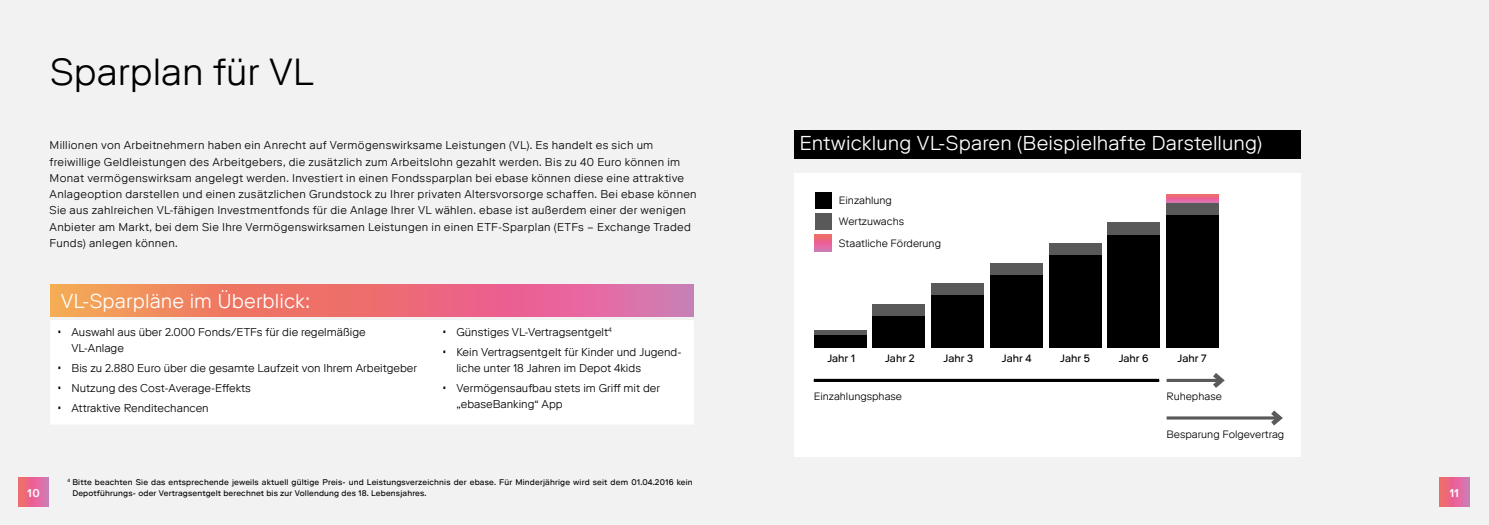
<style>
.page{position:relative;width:1489px;height:525px;background:#fff}
.page>*{position:absolute;margin:0;border:0;box-sizing:border-box;transform-origin:0 0}
.t1{font:300 37.5px "Riforma LLTT";color:#000}
.t2{font:300 20px "Riforma LLTT";letter-spacing:.005em;color:#fff}
.t3{font:300 11.25px/16.2px "Riforma LLTT";letter-spacing:.02em;color:#000}
.t4{font:300 11.25px/19.8px "Riforma LLTT";color:#000}
.t5{font:500 11.25px "Riforma LLTT";color:#fff}
.t6{font:300 10.62px/21.5px "Riforma LLTT";color:#000}
.t7{font:10.62px "Riforma LLTT";color:#000}
.t8{font:8.12px/10.6px "Riforma LLTT";letter-spacing:.02em;color:#000}
.s1{font-size:20px}
</style>
<div class="page">
<div style="left:0;top:0;width:1488px;height:524px;background:#f2f2f2"></div>
<div style="left:794px;top:130px;width:506px;height:29px;background:#000"></div>
<div style="left:793px;top:172px;width:507px;height:284px;background:#fff"></div>
<svg style="left:814px;top:234px;width:17px;height:17px"></svg>
<div style="left:814px;top:192px;width:17px;height:16px;background:#000"></div>
<div style="left:814px;top:213px;width:17px;height:17px;background:#595959"></div>
<div style="left:814px;top:335px;width:52px;height:12px;background:#000"></div>
<div style="left:872px;top:315px;width:53px;height:32px;background:#000"></div>
<div style="left:931px;top:295px;width:52px;height:52px;background:#000"></div>
<div style="left:990px;top:275px;width:52px;height:72px;background:#000"></div>
<div style="left:1049px;top:255px;width:52px;height:92px;background:#000"></div>
<div style="left:1107px;top:235px;width:52px;height:112px;background:#000"></div>
<div style="left:1166px;top:215px;width:52px;height:132px;background:#000"></div>
<div style="left:814px;top:330px;width:52px;height:5px;background:#595959"></div>
<div style="left:872px;top:304px;width:52px;height:11px;background:#595959"></div>
<div style="left:931px;top:283px;width:52px;height:12px;background:#595959"></div>
<div style="left:1049px;top:243px;width:52px;height:12px;background:#595959"></div>
<div style="left:1107px;top:222px;width:52px;height:13px;background:#595959"></div>
<div style="left:990px;top:263px;width:52px;height:12px;background:#595959"></div>
<div style="left:1166px;top:202px;width:52px;height:13px;background:#595959"></div>
<svg style="left:813px;top:378px;width:346px;height:4px"></svg>
<svg style="left:1166px;top:378px;width:47px;height:4px"></svg>
<hr style="left:1166px;top:416px;width:110px;height:3px;background:#595959">
<svg style="left:1213px;top:373px;width:11px;height:14px"></svg>
<svg style="left:1271px;top:410px;width:11px;height:15px"></svg>
<svg style="left:1166px;top:194px;width:52px;height:9px"></svg>
<svg style="left:19px;top:477px;width:29px;height:29px"></svg>
<svg style="left:1439px;top:477px;width:29px;height:29px"></svg>
<svg style="left:50px;top:284px;width:644px;height:32px;background:#ea767a"></svg>
<svg style="left:50px;top:320px;width:644px;height:104px"></svg>
<h1 class="t1" style="left:50px;top:48px;width:265px">Sparplan für VL</h1>
<p class="t3" style="left:50px;top:137px;width:648px">Millionen von Arbeitnehmern haben ein Anrecht auf Vermögenswirksame Leistungen (VL). Es handelt es sich um freiwillige Geldleistungen des Arbeitgebers, die zusätzlich zum Arbeitslohn gezahlt werden. Bis zu 40 Euro können im Monat vermögenswirksam angelegt werden. Investiert in einen Fondssparplan bei ebase können diese eine attraktive Anlageoption darstellen und einen zusätzlichen Grundstock zu Ihrer privaten Altersvorsorge schaffen. Bei ebase können Sie aus zahlreichen VL-fähigen Investmentfonds für die Anlage Ihrer VL wählen. ebase ist außerdem einer der wenigen Anbieter am Markt, bei dem Sie Ihre Vermögenswirksamen Leistungen in einen ETF-Sparplan (ETFs – Exchange Traded Funds) anlegen können.</p>
<h2 class="t2" style="left:61px;top:289px;width:250px">VL-Sparpläne im Überblick:</h2>
<p class="t4" style="left:71px;top:323px;width:296px;line-height:16.2px;text-indent:-14px"><span class="s1">̶</span> Auswahl aus über 2.000 Fonds/ETFs für die regelmäßige<br>VL-Anlage</p>
<p class="t4" style="left:57px;top:357px;width:361px"><span class="s1">̶</span> Bis zu 2.880 Euro über die gesamte Laufzeit von Ihrem Arbeitgeber <span class="s1">̶</span> Nutzung des Cost-Average-Effekts<br><span class="s1">̶</span> Attraktive Renditechancen</p>
<p class="t4" style="left:442px;top:321px;width:241px"><span class="s1">̶</span> Günstiges VL-Vertragsentgelt<sup>4<br></sup><span class="s1">̶</span> Kein Vertragsentg elt für Kinder und Jugend-</p>
<p class="t4" style="left:442px;top:357px;width:219px;text-align:center">liche unter 18 Jahren im Depot 4kids<br><span class="s1">̶</span> Vermögensaufbau stets im Griff mit der</p>
<p class="t4" style="left:456px;top:394px;width:108px">„ebaseBanking“ App</p>
<h2 class="t2" style="left:799px;top:131px;width:464px">Entwicklung VL-Sparen (Beispielhafte Darstellung)</h2>
<p class="t6" style="left:839px;top:189px;width:104px">Einzahlung<br>Wertzuwachs<br>Staatliche Förderung</p>
<p class="t7" style="left:827px;top:351px;width:30px">Jahr 1</p>
<p class="t7" style="left:885px;top:351px;width:31px">Jahr 2</p>
<p class="t7" style="left:943px;top:351px;width:31px">Jahr 3</p>
<p class="t7" style="left:1001px;top:351px;width:31px">Jahr 4</p>
<p class="t7" style="left:1060px;top:351px;width:31px">Jahr 5</p>
<p class="t7" style="left:1118px;top:351px;width:31px">Jahr 6</p>
<p class="t7" style="left:1177px;top:351px;width:30px">Jahr 7</p>
<p class="t6" style="left:813px;top:384px;width:90px">Einzahlungsphase</p>
<p class="t6" style="left:1166px;top:384px;width:57px">Ruhephase</p>
<p class="t6" style="left:1166px;top:423px;width:119px">Besparung Folgevertrag</p>
<p class="t8" style="left:72px;top:476px;width:622px;text-indent:-5px"><sup>4</sup> Bitte beachten Sie das entsprechende jeweils aktuell gültige Preis- und Leistungsverzeichnis der ebase. Für Minderjährige wird seit dem 01.04.2016 kein<br>Depotführungs- oder Vertragsentgelt berechnet bis zur Vollendung des 18. Lebensjahres.</p>
<p class="t5" style="left:28px;top:485px;width:14px">10</p>
<p class="t5" style="left:1449px;top:485px;width:11px">11</p>
</div>
